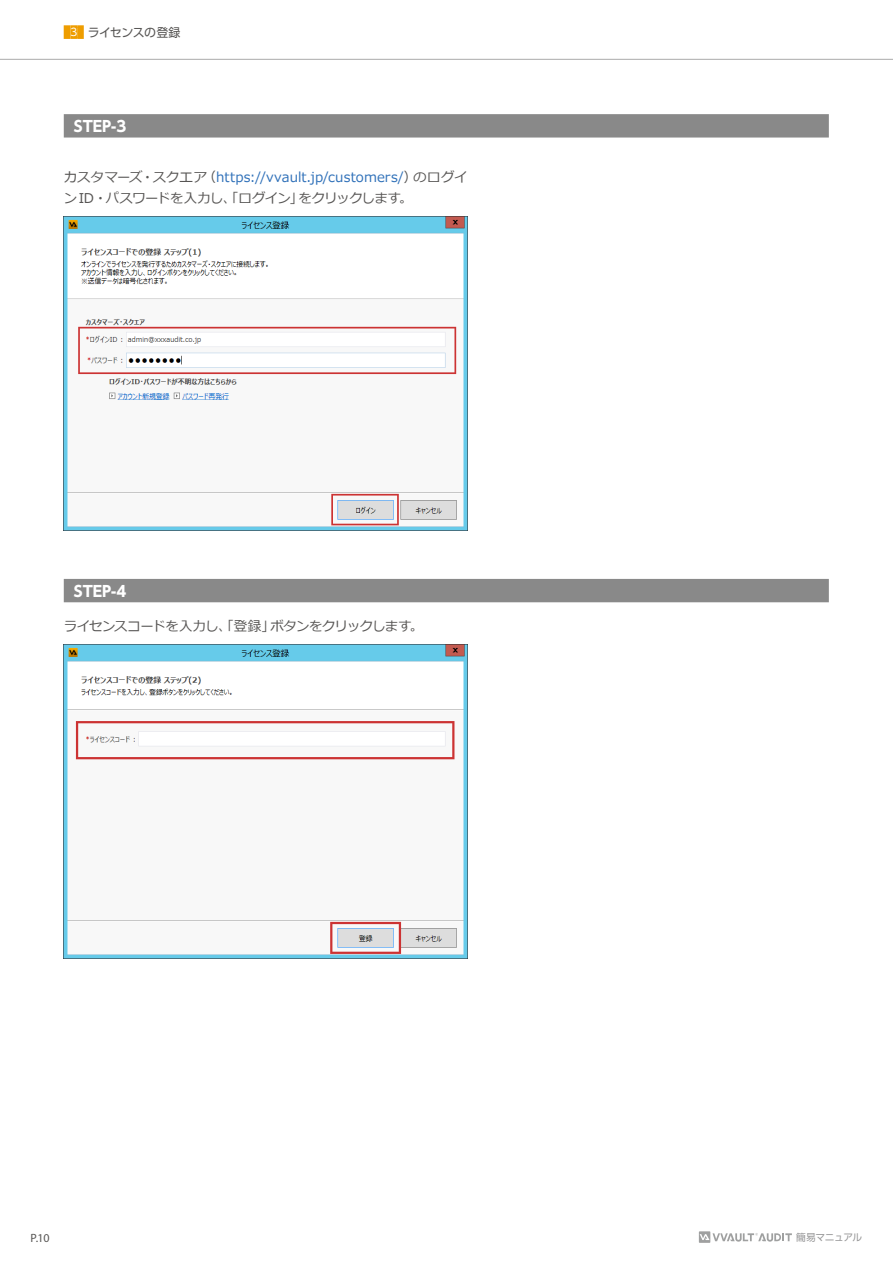
<style>
.page{position:relative;width:893px;height:1263px;background:#fff}
.page>*{position:absolute;margin:0;border:0;box-sizing:border-box;transform-origin:0 0}
.t1{font:700 15px "UD Shin Go Pro";color:#fff}
.t2{font:13.5px/21px "Meiryo";letter-spacing:-.015em;color:#575554}
.t3{font:13.5px "Meiryo";letter-spacing:-.045em;color:#575554}
.t4{font:12px "UD Shin Go Pro";letter-spacing:-.04em;color:#575554}
.t5{font:12px "Myriad Pro";color:#575554}
.t6{font:9.75px "UD Shin Go Pro";letter-spacing:-.04em;color:#969697}
.s1{color:#ee9d00}
.s2{font-size:10.5px;color:#fff}
.s3{color:#3071b9}
</style>
<div class="page">
<svg style="left:699px;top:1231px;width:93px;height:12px"></svg>
<hr style="left:0;top:59px;width:893px;height:1px;background:#aaabab">
<div style="left:64px;top:25px;width:7px;height:14px;background:#ee9d00"></div>
<div style="left:71px;top:25px;width:6px;height:14px;background:#ee9d00"></div>
<div style="left:77px;top:25px;width:7px;height:14px;background:#ee9d00"></div>
<div style="left:64px;top:114px;width:765px;height:24px;background:#898989"></div>
<div style="left:64px;top:579px;width:765px;height:23px;background:#898989"></div>
<img style="left:64px;top:217px;width:404px;height:314px">
<img style="left:64px;top:644px;width:404px;height:314px">
<p class="t4" style="left:57px;top:23px;width:125px"><span class="s1">［</span><span class="s2">3</span><span class="s1">］</span>ライセンスの登録</p>
<p class="t1" style="left:74px;top:114px;width:54px">STEP-3</p>
<p class="t2" style="left:64px;top:168px;width:405px">カスタマーズ・スクエア（<span class="s3">https://vvault.jp/customers/</span>）のログイン ID・パスワードを入力し、「ログイン」をクリックします。</p>
<p class="t1" style="left:74px;top:579px;width:54px">STEP-4</p>
<p class="t3" style="left:64px;top:617px;width:361px">ライセンスコードを入力し、「登録」ボタンをクリックします。</p>
<p class="t5" style="left:31px;top:1230px;width:20px">P.10</p>
<p class="t6" style="left:796px;top:1229px;width:68px">簡易マニュアル</p>
</div>
